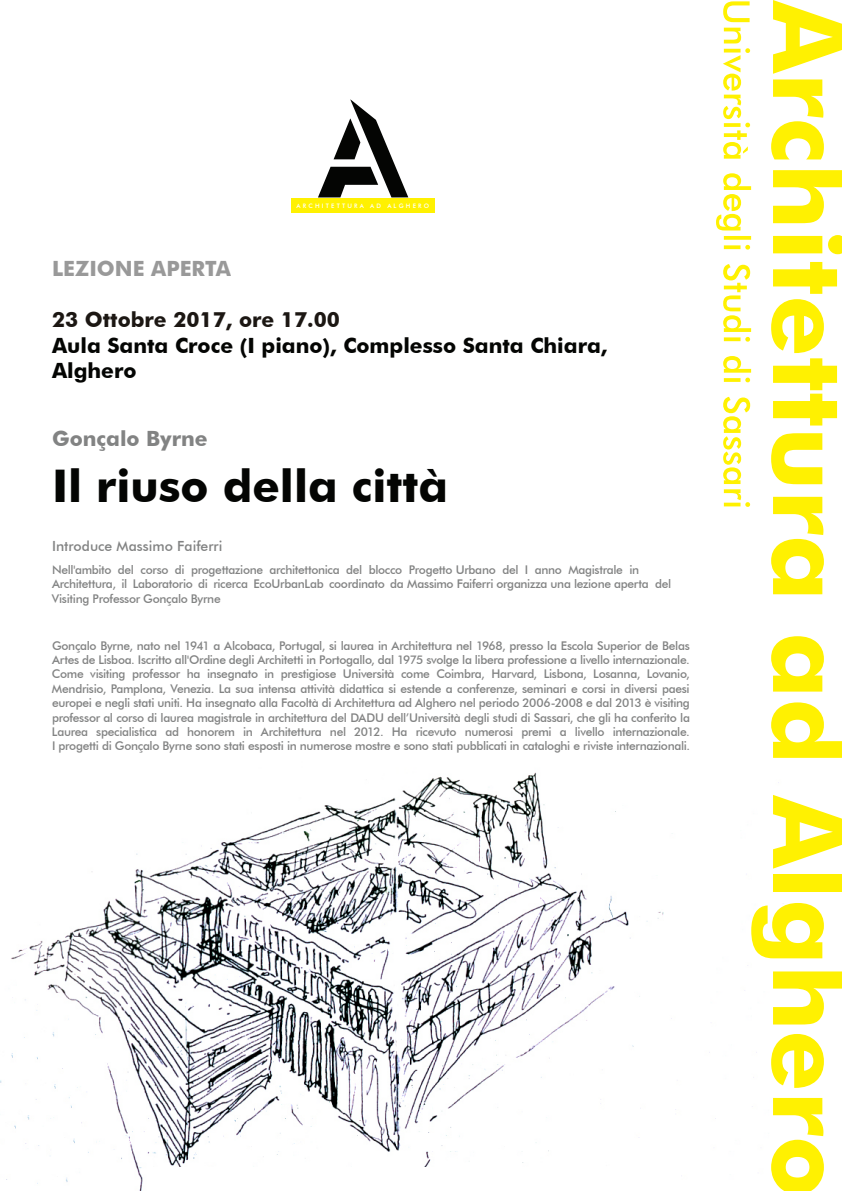
<style>
.page{position:relative;width:842px;height:1191px;background:#fff}
.page>*{position:absolute;margin:0;border:0;box-sizing:border-box;transform-origin:0 0}
.t1{font:700 45px "Futura BT";color:#040503}
.t2{font:700 21px/25.2px "Futura BT";color:#040503}
.t3{font:700 21px "Futura BT";color:#1c1713}
.t4{font:700 21px "Futura BT";color:#999}
.t5{font:700 21px "Futura BT";color:#828383}
.t6{font:500 14px "Futura BT";color:#828383}
.t7{font:500 12px/14.4px "Futura BT";letter-spacing:-.025em;color:#828383;text-align:justify}
.t8{font:500 6.1px "Futura BT";letter-spacing:.36em;color:#fff}
</style>
<div class="page">
<img style="left:0;top:772px;width:793px;height:419px">
<div style="left:148px;top:1167px;width:510px;height:24px;background:#fff"></div>
<div style="left:291px;top:199px;width:144px;height:14px;background:#fff101"></div>
<svg style="left:318px;top:100px;width:90px;height:97px"></svg>
<svg style="left:716px;top:1px;width:35px;height:506px"></svg>
<svg style="left:771px;top:433px;width:51px;height:51px"></svg>
<svg style="left:771px;top:497px;width:53px;height:97px"></svg>
<svg style="left:771px;top:636px;width:53px;height:56px"></svg>
<svg style="left:751px;top:903px;width:73px;height:55px"></svg>
<svg style="left:771px;top:1034px;width:53px;height:54px"></svg>
<svg style="left:771px;top:1098px;width:53px;height:93px"></svg>
<svg style="left:771px;top:0;width:71px;height:159px"></svg>
<svg style="left:773px;top:170px;width:69px;height:53px"></svg>
<svg style="left:773px;top:235px;width:69px;height:19px"></svg>
<svg style="left:771px;top:262px;width:66px;height:164px"></svg>
<svg style="left:771px;top:702px;width:71px;height:56px"></svg>
<svg style="left:773px;top:795px;width:69px;height:74px"></svg>
<div style="left:773px;top:875px;width:69px;height:17px;background:#fff101"></div>
<svg style="left:773px;top:971px;width:69px;height:54px"></svg>
<p class="t8" style="left:297px;top:202px;width:134px">ARCHITETTURA AD ALGHERO</p>
<h2 class="t4" style="left:52px;top:255px;width:180px">LEZIONE APERTA</h2>
<h2 class="t3" style="left:52px;top:307px;width:289px">23 Ottobre 2017, ore 17.00</h2>
<h2 class="t2" style="left:52px;top:332px;width:557px">Aula Santa Croce (I piano), Complesso Santa Chiara,<br>Alghero</h2>
<h2 class="t5" style="left:52px;top:426px;width:157px">Gonçalo Byrne</h2>
<h1 class="t1" style="left:52px;top:459px;width:398px">Il riuso della città</h1>
<p class="t6" style="left:52px;top:537px;width:172px">Introduce Massimo Faiferri</p>
<p class="t7" style="left:52px;top:562px;width:621px;text-align:left">Nell'ambito del corso di progettazione architettonica del blocco Progetto Urbano del I anno Magistrale in<br>Architettura, il Laboratorio di ricerca EcoUrbanLab coordinato da Massimo Faiferri organizza una lezione aperta del<br>Visiting Professor Gonçalo Byrne</p>
<p class="t7" style="left:52px;top:638px;width:640px">Gonçalo Byrne, nato nel 1941 a Alcobaca, Portugal, si laurea in Architettura nel 1968, presso la Escola Superior de Belas Artes de Lisboa. Iscritto all'Ordine degli Architetti in Portogallo, dal 1975 svolge la libera professione a livello internazionale.<br>Come visiting professor ha insegnato in prestigiose Università come Coimbra, Harvard, Lisbona, Losanna, Lovanio, Mendrisio, Pamplona, Venezia. La sua intensa attività didattica si estende a conferenze, seminari e corsi in diversi paesi europei e negli stati uniti. Ha insegnato alla Facoltà di Architettura ad Alghero nel periodo 2006-2008 e dal 2013 è visiting professor al corso di laurea magistrale in architettura del DADU dell’Università degli studi di Sassari, che gli ha conferito la Laurea specialistica ad honorem in Architettura nel 2012. Ha ricevuto numerosi premi a livello internazionale.<br>I progetti di Gonçalo Byrne sono stati esposti in numerose mostre e sono stati pubblicati in cataloghi e riviste internazionali.</p>
</div>
